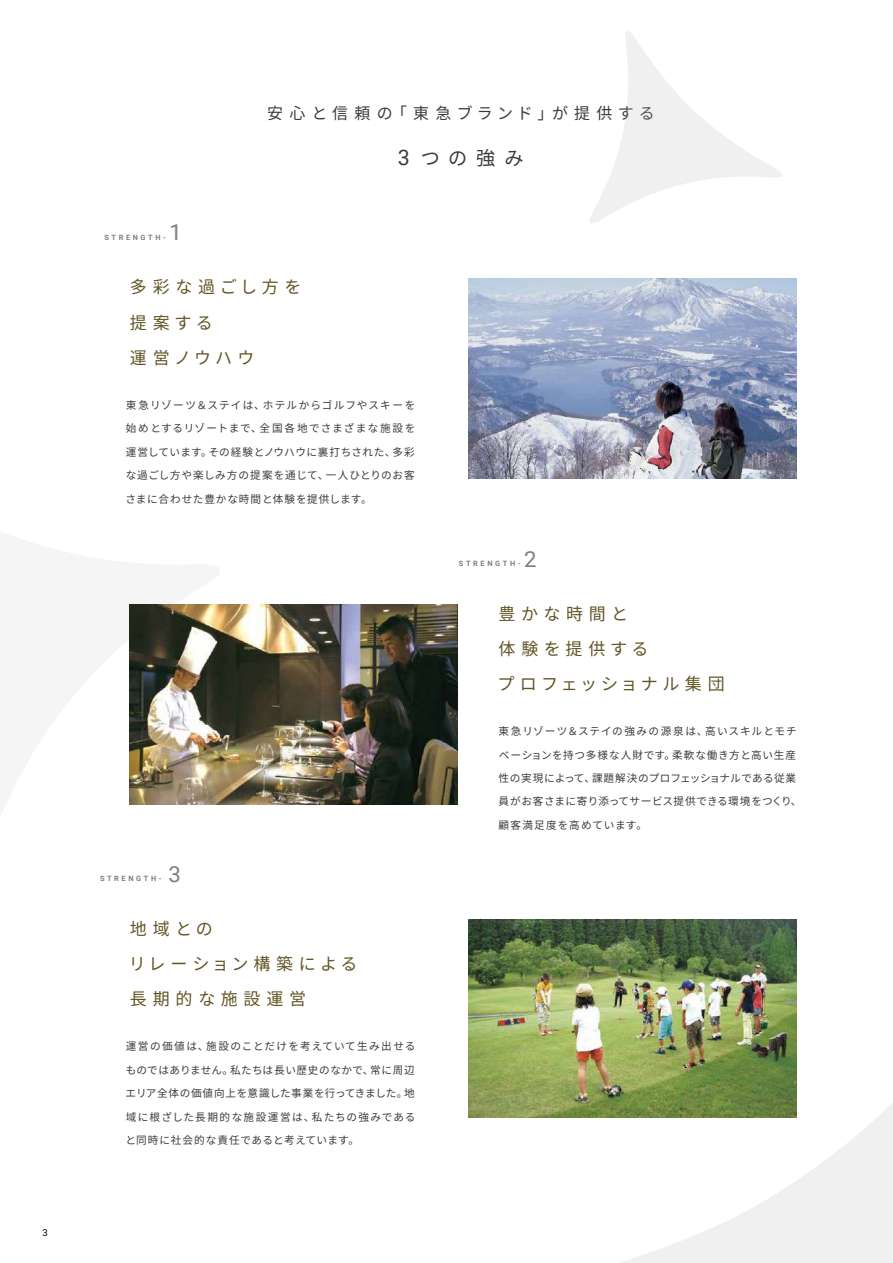
<style>
.page{position:relative;width:893px;height:1263px;background:#fff}
.page>*{position:absolute;margin:0;border:0;box-sizing:border-box;transform-origin:0 0}
.t1{font:22.05px "Roboto";color:#7a7f7f}
.t2{font:19.2px "Noto Sans CJ Kjp";color:#3e3a39}
.t3{font:16.95px/35.1px "Noto Sans CJ Kjp";letter-spacing:.305em;color:#625525}
.t4{font:15.9px "Noto Sans CJ Kjp";letter-spacing:.36em;color:#3e3a39}
.t5{font:10.65px/23.4px "Noto Sans CJ Kjp";letter-spacing:.07em;color:#3e3a39;text-align:justify}
.t6{font:9.6px "Roboto";color:#000}
.t7{font:700 7.35px "Roboto";letter-spacing:.355em;color:#7a7f7f}
.s1{font-family:"Roboto";font-size:21.45px}
</style>
<div class="page">
<svg style="left:590px;top:31px;width:192px;height:192px"></svg>
<svg style="left:591px;top:1102px;width:302px;height:161px"></svg>
<svg style="left:129px;top:604px;width:92px;height:201px"></svg>
<img style="left:469px;top:278px;width:327px;height:200px">
<img style="left:469px;top:920px;width:327px;height:197px">
<img style="left:130px;top:605px;width:327px;height:199px">
<p class="t6" style="left:43px;top:1226px;width:7px">3</p>
<h3 class="t4" style="left:267px;top:105px;width:389px">安心と信頼の「東急ブランド」が提供する</h3>
<h2 class="t2" style="left:398px;top:147px;width:127px"><span class="s1">3</span>つの強み</h2>
<p class="t7" style="left:104px;top:232px;width:63px">STRENGTH-</p>
<h1 class="t1" style="left:170px;top:217px;width:14px">1</h1>
<h3 class="t3" style="left:130px;top:270px;width:173px">多彩な過ごし方を提案する<br>運営ノウハウ</h3>
<p class="t5" style="left:125px;top:394px;width:292px">東急リゾーツ＆ステイは、ホテルからゴルフやスキーを始めとするリゾートまで、全国各地でさまざまな施設を運営しています。その経験とノウハウに裏打ちされた、多彩な過ごし方や楽しみ方の提案を通じて、一人ひとりのお客さまに合わせた豊かな時間と体験を提供します。</p>
<p class="t7" style="left:100px;top:873px;width:63px">STRENGTH-</p>
<h1 class="t1" style="left:168px;top:858px;width:14px">3</h1>
<h3 class="t3" style="left:129px;top:911px;width:230px">地域との<br>リレーション構築による長期的な施設運営</h3>
<p class="t5" style="left:125px;top:1035px;width:292px">運営の価値は、施設のことだけを考えていて生み出せるものではありません。私たちは長い歴史のなかで、常に周辺エリア全体の価値向上を意識した事業を行ってきました。地域に根ざした長期的な施設運営は、私たちの強みであると同時に社会的な責任であると考えています。</p>
<p class="t7" style="left:459px;top:558px;width:63px">STRENGTH-</p>
<h1 class="t1" style="left:524px;top:543px;width:14px">2</h1>
<h3 class="t3" style="left:498px;top:596px;width:229px">豊かな時間と<br>体験を提供する<br>プロフェッショナル集団</h3>
<p class="t5" style="left:499px;top:720px;width:304px;text-align:left">東急リゾーツ＆ステイの強みの源泉は、高いスキルとモチベーションを持つ多様な人財です。柔軟な働き方と高い生産性の実現によって、課題解決のプロフェッショナルである従業員がお客さまに寄り添ってサービス提供できる環境をつくり、顧客満足度を高めています。</p>
</div>
